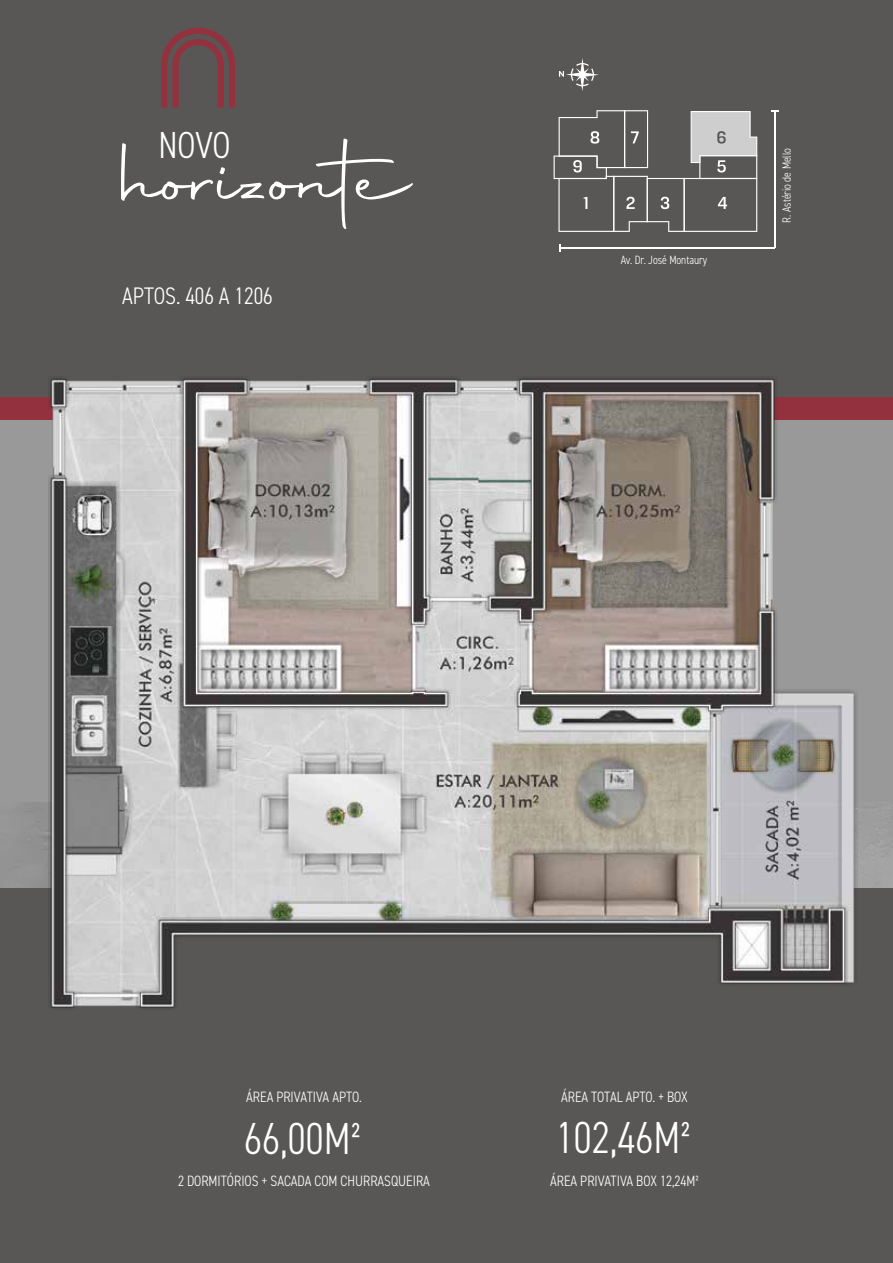
<style>
.page{position:relative;width:893px;height:1263px;background:#fff}
.page>*{position:absolute;margin:0;border:0;box-sizing:border-box;transform-origin:0 0}
.t1{font:97.35px "Autography";color:#fff}
.t2{font:300 45px "DIN2014 Narrow";color:#fff}
.t3{font:300 37.65px "DIN2014 Narrow";color:#fff}
.t4{font:300 24px "DIN2014 Narrow";color:#fff}
.t5{font:300 15px "DIN2014 Narrow";color:#fff}
.t6{font:300 12px "DIN2014 Narrow";color:#fff}
</style>
<div class="page">
<div style="left:0;top:0;width:6px;height:1263px;background:#585756"></div>
<div style="left:6px;top:0;width:887px;height:1263px;background:#585756"></div>
<img style="left:0;top:802px;width:893px;height:86px">
<div style="left:0;top:403px;width:893px;height:399px;background:#999"></div>
<svg style="left:559px;top:58px;width:40px;height:33px"></svg>
<hr style="left:560px;top:247px;width:215px;height:1px;background:#fff">
<hr style="left:774px;top:111px;width:1px;height:137px;background:#fff">
<svg style="left:554px;top:110px;width:203px;height:122px"></svg>
<svg style="left:161px;top:28px;width:74px;height:80px"></svg>
<div style="left:0;top:397px;width:893px;height:23px;background:#94313e"></div>
<img style="left:48px;top:378px;width:810px;height:630px">
<h3 class="t3" style="left:158px;top:122px;width:74px">NOVO</h3>
<h1 class="t1" style="left:123px;top:116px;width:302px">horizonte</h1>
<h3 class="t4" style="left:122px;top:281px;width:152px">APTOS. 406 A 1206</h3>
<p class="t6" style="left:621px;top:253px;width:88px">Av. Dr. José Montaury</p>
<p class="t6" style="left:779px;top:223px;width:76px;rotate:-90deg">R. Astério de Mello</p>
<p class="t5" style="left:246px;top:1088px;width:117px">ÁREA PRIVATIVA APTO.</p>
<h2 class="t2" style="left:244px;top:1111px;width:118px">66,00M²</h2>
<p class="t5" style="left:561px;top:1088px;width:128px">ÁREA TOTAL APTO. + BOX</p>
<h2 class="t2" style="left:556px;top:1110px;width:136px">102,46M²</h2>
<p class="t5" style="left:178px;top:1171px;width:253px">2 DORMITÓRIOS + SACADA COM CHURRASQUEIRA</p>
<p class="t5" style="left:550px;top:1171px;width:150px">ÁREA PRIVATIVA BOX 12,24M²</p>
</div>
